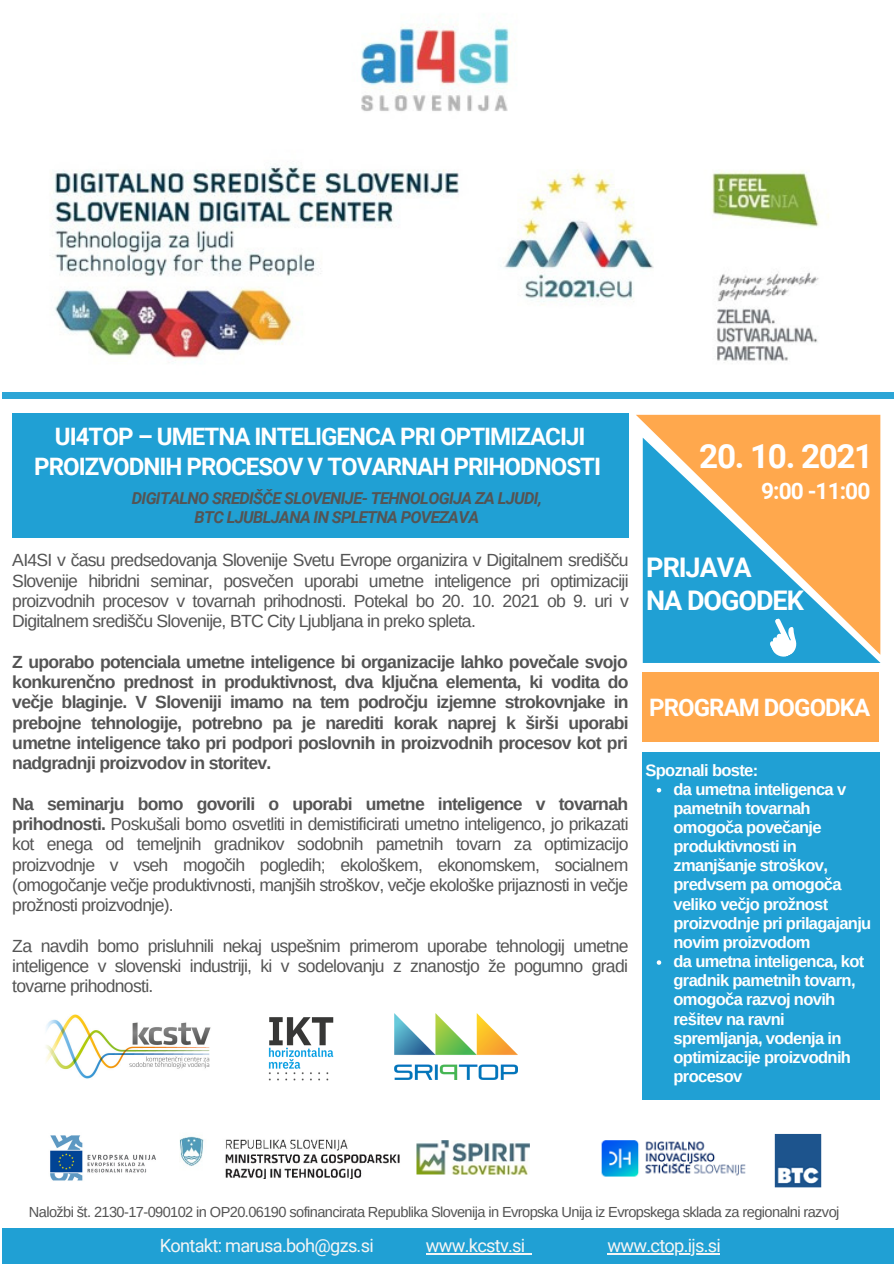
<style>
.page{position:relative;width:894px;height:1264px;background:#fff}
.page>*{position:absolute;margin:0;border:0;box-sizing:border-box;transform-origin:0 0}
.t1{font:700 33.3px "Roboto";letter-spacing:-.04em;color:#fff}
.t2{font:700 27px "Roboto";letter-spacing:-.04em;color:#fff}
.t3{font:700 24px/29.2px "Roboto";letter-spacing:-.04em;color:#fff;text-align:center}
.t4{font:700 22.65px "Roboto";color:#fff}
.t5{font:18.15px "Roboto";letter-spacing:-.04em;color:#f5f5f5}
.t6{font:17.55px/20.2px "Arimo";letter-spacing:-.04em;color:#545454;text-align:justify}
.t7{font:700 17.55px/20.2px "Arimo";letter-spacing:-.04em;color:#545454;text-align:justify}
.t8{font:700 16.5px/19.2px "Arimo";letter-spacing:-.04em;color:#fff}
.t9{font:italic 700 16.5px/19.2px "Roboto";letter-spacing:-.04em;color:#545454;text-align:center}
.t10{font:14.55px "Arimo";letter-spacing:-.04em;color:#545454}
.s1{font-weight:700}
</style>
<div class="page">
<div style="left:12px;top:413px;width:616px;height:124px;background:#20a0d4"></div>
<div style="left:642px;top:672px;width:236px;height:70px;background:#ffa84d"></div>
<div style="left:2px;top:1227px;width:891px;height:36px;background:#20a0d4"></div>
<img style="left:52px;top:23px;width:777px;height:340px">
<div style="left:2px;top:392px;width:891px;height:6px;background:#2ca5d6"></div>
<div style="left:642px;top:654px;width:238px;height:9px;background:#20a0d4"></div>
<svg style="left:636px;top:415px;width:244px;height:239px;background:#a4ac92"></svg>
<div style="left:642px;top:753px;width:236px;height:346px;background:#20a0d4"></div>
<img style="left:268px;top:1017px;width:66px;height:64px">
<img style="left:180px;top:1136px;width:220px;height:42px">
<img style="left:416px;top:1140px;width:330px;height:37px">
<img style="left:50px;top:1135px;width:106px;height:46px">
<img style="left:394px;top:1013px;width:123px;height:66px">
<img style="left:46px;top:1014px;width:165px;height:65px">
<img style="left:774px;top:1133px;width:48px;height:54px">
<svg style="left:760px;top:614px;width:43px;height:47px"></svg>
<hr style="left:426px;top:1252px;width:98px;height:2px;background:#f5f5f5">
<hr style="left:607px;top:1252px;width:113px;height:2px;background:#f5f5f5">
<svg style="left:656px;top:788px;width:5px;height:4px"></svg>
<svg style="left:656px;top:960px;width:5px;height:4px"></svg>
<p class="t3" style="left:34px;top:422px;width:568px">UI4TOP – UMETNA INTELIGENCA PRI OPTIMIZACIJI<br>PROIZVODNIH PROCESOV V TOVARNAH PRIHODNOSTI</p>
<p class="t9" style="left:132px;top:488px;width:411px">DIGITALNO SREDIŠČE SLOVENIJE- TEHNOLOGIJA ZA LJUDI,<br>BTC LJUBLJANA IN SPLETNA POVEZAVA</p>
<p class="t6" style="left:12px;top:550px;width:617px">AI4SI v času predsedovanja Slovenije Svetu Evrope organizira v Digitalnem središču Slovenije hibridni seminar, posvečen uporabi umetne inteligence pri optimizaciji proizvodnih procesov v tovarnah prihodnosti. Potekal bo 20. 10. 2021 ob 9. uri v Digitalnem središču Slovenije, BTC City Ljubljana in preko spleta.</p>
<p class="t7" style="left:12px;top:651px;width:617px">Z uporabo potenciala umetne inteligence bi organizacije lahko povečale svojo konkurenčno prednost in produktivnost, dva ključna elementa, ki vodita do večje blaginje. V Sloveniji imamo na tem področju izjemne strokovnjake in prebojne tehnologije, potrebno pa je narediti korak naprej k širši uporabi umetne inteligence tako pri podpori poslovnih in proizvodnih procesov kot pri nadgradnji proizvodov in storitev.</p>
<p class="t6" style="left:12px;top:793px;width:617px"><span class="s1">Na seminarju bomo govorili o uporabi umetne inteligence v tovarnah prihodnosti.</span> Poskušali bomo osvetliti in demistificirati umetno inteligenco, jo prikazati kot enega od temeljnih gradnikov sodobnih pametnih tovarn za optimizacijo proizvodnje v vseh mogočih pogledih; ekološkem, ekonomskem, socialnem (omogočanje večje produktivnosti, manjših stroškov, večje ekološke prijaznosti in večje prožnosti proizvodnje).</p>
<p class="t6" style="left:12px;top:935px;width:617px">Za navdih bomo prisluhnili nekaj uspešnim primerom uporabe tehnologij umetne inteligence v slovenski industriji, ki v sodelovanju z znanostjo že pogumno gradi tovarne prihodnosti.</p>
<p class="t1" style="left:699px;top:437px;width:175px">20. 10. 2021</p>
<p class="t4" style="left:760px;top:477px;width:111px">9:00 -11:00</p>
<p class="t2" style="left:646px;top:552px;width:107px">PRIJAVA</p>
<p class="t2" style="left:646px;top:585px;width:159px">NA DOGODEK</p>
<p class="t3" style="left:649px;top:693px;width:222px">PROGRAM DOGODKA</p>
<p class="t8" style="left:645px;top:760px;width:114px">Spoznali boste:</p>
<p class="t8" style="left:673px;top:779px;width:199px">da umetna inteligenca v pametnih tovarnah omogoča povečanje produktivnosti in zmanjšanje stroškov, predvsem pa omogoča veliko večjo prožnost proizvodnje pri prilagajanju novim proizvodom</p>
<p class="t8" style="left:673px;top:951px;width:192px">da umetna inteligenca, kot gradnik pametnih tovarn, omogoča razvoj novih rešitev na ravni spremljanja, vodenja in optimizacije proizvodnih procesov</p>
<p class="t10" style="left:29px;top:1204px;width:811px">Naložbi št. 2130-17-090102 in OP20.06190 sofinancirata Republika Slovenija in Evropska Unija iz Evropskega sklada za regionalni razvoj</p>
<p class="t5" style="left:160px;top:1234px;width:215px">Kontakt: marusa.boh@gzs.si</p>
<p class="t5" style="left:426px;top:1234px;width:101px">www.kcstv.si</p>
<p class="t5" style="left:607px;top:1234px;width:115px">www.ctop.ijs.si</p>
</div>
